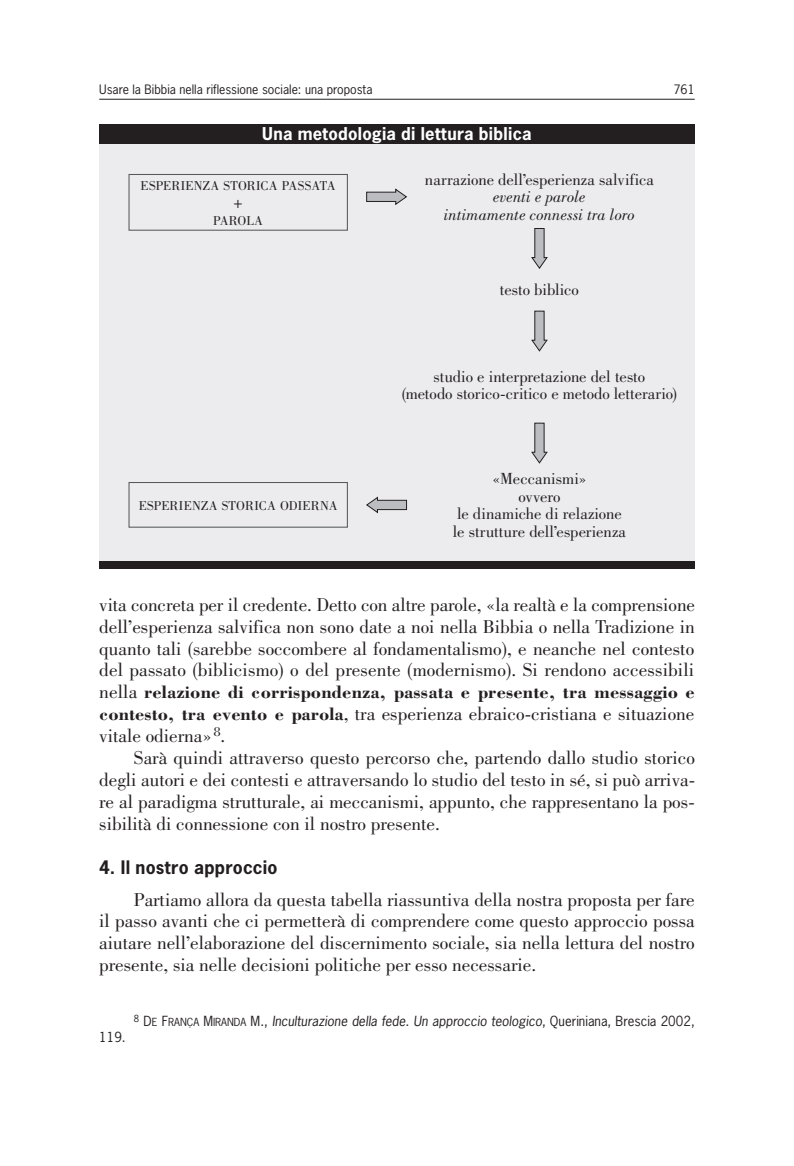
<style>
.page{position:relative;width:794px;height:1166px;background:#fff}
.page>*{position:absolute;margin:0;border:0;box-sizing:border-box;transform-origin:0 0}
.t1{font:19.25px/21.9px "Bodoni Std";color:#231f20;text-align:justify}
.t2{font:700 18.38px "Bodoni Std";letter-spacing:.01em;color:#231f20}
.t3{font:700 17.5px "News Gothic Std";letter-spacing:.015em;color:#231f20}
.t4{font:16.62px/17.5px "Bodoni Std";letter-spacing:-.005em;color:#231f20;text-align:center}
.t5{font:italic 16.62px/17.5px "Bodoni Std";letter-spacing:.005em;color:#231f20;text-align:center}
.t6{font:700 16.62px "News Gothic Std";letter-spacing:.015em;color:#fff}
.t7{font:16.62px "Bodoni Std Book SC800";color:#231f20}
.t8{font:13.3px "Bodoni Std Book SC800";letter-spacing:.01em;color:#231f20}
.t9{font:italic 13.12px "News Gothic Std";color:#231f20}
.t10{font:13.12px "News Gothic Std";color:#231f20}
.t11{font:12.25px "News Gothic Std";color:#231f20}
.s1{font-weight:400;font-size:19.25px}
.s2{font-weight:700;font-size:18.38px}
.s3{font-family:"News Gothic Std SC800";font-style:normal}
.s4{font-family:"News Gothic Std SC800";font-style:normal;font-size:10.5px}
.s5{font-style:normal}
</style>
<div class="page">
<hr style="left:99px;top:99px;width:595px;height:1px;background:#231f20">
<div style="left:99px;top:134px;width:595px;height:431px;background:#ececee"></div>
<div style="left:99px;top:124px;width:595px;height:20px;background:#231f20"></div>
<div style="left:99px;top:561px;width:595px;height:8px;background:#231f20"></div>
<div style="left:128px;top:174px;width:220px;height:57px;border:1px solid #57585a"></div>
<div style="left:128px;top:482px;width:220px;height:46px;border:1px solid #57585a"></div>
<svg style="left:531px;top:311px;width:17px;height:41px"></svg>
<svg style="left:531px;top:228px;width:17px;height:41px"></svg>
<svg style="left:531px;top:423px;width:17px;height:41px"></svg>
<svg style="left:366px;top:188px;width:41px;height:17px"></svg>
<svg style="left:366px;top:497px;width:41px;height:16px"></svg>
<p class="t11" style="left:99px;top:81px;width:275px">Usare la Bibbia nella riflessione sociale: una proposta</p>
<p class="t11" style="left:673px;top:81px;width:23px">761</p>
<p class="t6" style="left:262px;top:122px;width:271px">Una metodologia di lettura biblica</p>
<p class="t8" style="left:141px;top:179px;width:197px">ESPERIENZA STORICA PASSATA</p>
<p class="t7" style="left:234px;top:193px;width:11px">+</p>
<p class="t8" style="left:213px;top:214px;width:51px">PAROLA</p>
<p class="t4" style="left:425px;top:171px;width:230px">narrazione dell’esperienza salvifica</p>
<p class="t5" style="left:444px;top:188px;width:192px">eventi e parole<br>intimamente connessi tra loro</p>
<p class="t4" style="left:500px;top:281px;width:81px">testo biblico</p>
<p class="t8" style="left:139px;top:499px;width:200px">ESPERIENZA STORICA ODIERNA</p>
<p class="t4" style="left:402px;top:368px;width:277px">studio e interpretazione del testo<br>(metodo storico-critico e metodo letterario)</p>
<p class="t4" style="left:453px;top:470px;width:174px">«Meccanismi»<br>ovvero<br>le dinamiche di relazione le strutture dell’esperienza</p>
<p class="t1" style="left:99px;top:594px;width:597px">vita concreta per il credente. Detto con altre parole, «la realtà e la comprensione dell’esperienza salvifica non sono date a noi nella Bibbia o nella Tradizione in quanto tali (sarebbe soccombere al fondamentalismo), e neanche nel contesto del passato (biblicismo) o del presente (modernismo). Si rendono accessibili</p>
<p class="t2" style="left:99px;top:681px;width:597px"><span class="s1">nella</span> relazione di corrispondenza, passata e presente, tra messaggio e</p>
<p class="t1" style="left:99px;top:703px;width:597px"><span class="s2">contesto, tra evento e parola</span>, tra esperienza ebraico-cristiana e situazione vitale odierna»<sup>8</sup>.</p>
<p class="t1" style="left:99px;top:747px;width:597px;text-indent:35px">Sarà quindi attraverso questo percorso che, partendo dallo studio storico degli autori e dei contesti e attraversando lo studio del testo in sé, si può arriva&shy;re al paradigma strutturale, ai meccanismi, appunto, che rappresentano la pos&shy;sibilità di connessione con il nostro presente.</p>
<p class="t3" style="left:99px;top:855px;width:180px">4. Il nostro approccio</p>
<p class="t1" style="left:99px;top:888px;width:597px;text-indent:35px">Partiamo allora da questa tabella riassuntiva della nostra proposta per fare il passo avanti che ci permetterà di comprendere come questo approccio possa aiutare nell’elaborazione del discernimento sociale, sia nella lettura del nostro presente, sia nelle decisioni politiche per esso necessarie.</p>
<p class="t9" style="left:134px;top:1013px;width:562px"><sup>8</sup> <span class="s3">D</span><span class="s4">E</span> <span class="s3">F</span><span class="s4">RANÇA</span> <span class="s3">M</span><span class="s4">IRANDA</span> <span class="s3">M.</span><span class="s5">,</span> Inculturazione della fede. Un approccio teologico<span class="s5">, Queriniana, Brescia 2002,</span></p>
<p class="t10" style="left:99px;top:1028px;width:28px">119.</p>
</div>
